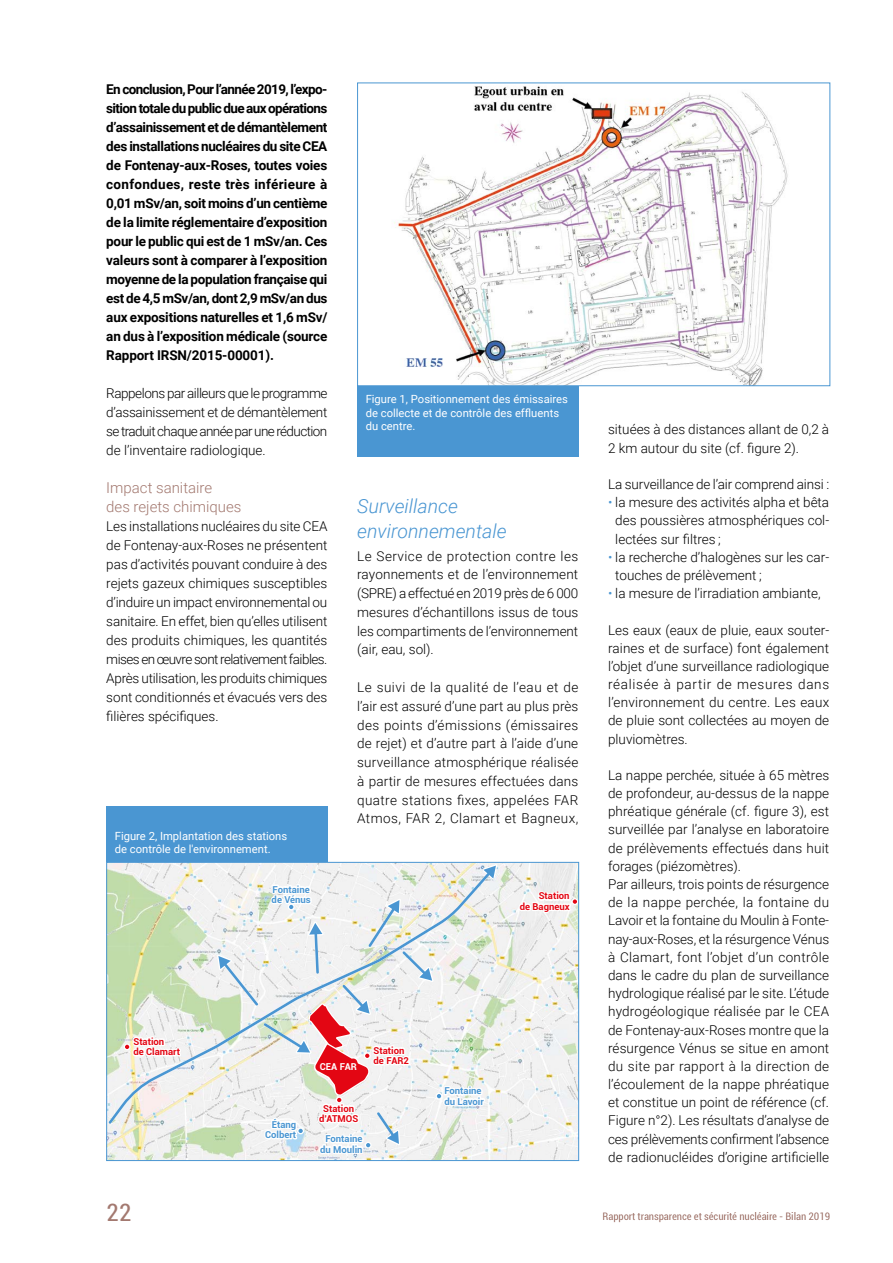
<style>
.page{position:relative;width:893px;height:1263px;background:#fff}
.page>*{position:absolute;margin:0;border:0;box-sizing:border-box;transform-origin:0 0}
.t1{font:condensed 24px "Roboto";color:#a37970}
.t2{font:italic 300 19.5px/24.2px "Roboto";color:#4a96d2}
.t3{font:300 15px/19px "Roboto";color:#a37970}
.t4{font:300 13.5px/18.1px "Roboto";color:#000;text-align:justify}
.t5{font:700 13.5px/19px "Roboto";letter-spacing:-.015em;color:#000;text-align:justify}
.t6{font:11.25px/13.5px "Roboto";color:#fff}
.t7{font:700 9.45px/10.4px "Roboto";color:#4a96d2}
.t8{font:700 9.45px/10.4px "Roboto";color:#e30613}
.t9{font:700 9.45px "Roboto";color:#fff}
.s1{color:#4a96d2}
</style>
<div class="page">
<svg style="left:603px;top:1212px;width:227px;height:11px"></svg>
<img style="left:108px;top:864px;width:469px;height:295px">
<svg style="left:108px;top:869px;width:107px;height:257px"></svg>
<svg style="left:125px;top:997px;width:58px;height:66px"></svg>
<svg style="left:517px;top:864px;width:60px;height:54px"></svg>
<svg style="left:215px;top:864px;width:284px;height:298px"></svg>
<div style="left:106px;top:862px;width:473px;height:299px;border:1px solid #4a96d2"></div>
<img style="left:394px;top:86px;width:394px;height:298px">
<div style="left:357px;top:83px;width:473px;height:303px;border:1px solid #4a96d2"></div>
<div style="left:357px;top:386px;width:221px;height:70px;background:#4a96d2"></div>
<div style="left:106px;top:807px;width:221px;height:55px;background:#4a96d2"></div>
<p class="t5" style="left:106px;top:79px;width:223px">En conclusion, Pour l’année 2019, l’expo&shy;sition totale du public due aux opérations d’assainissement et de démantèlement des installations nucléaires du site CEA de Fontenay-aux-Roses, toutes voies confondues, reste très inférieure à 0,01 mSv/an, soit moins d’un centième de la limite réglementaire d’exposition pour le public qui est de 1 mSv/an. Ces valeurs sont à comparer à l’exposition moyenne de la population française qui est de 4,5 mSv/an, dont 2,9 mSv/an dus aux expositions naturelles et 1,6 mSv/ an dus à l’exposition médicale (source Rapport IRSN/2015-00001).</p>
<p class="t4" style="left:106px;top:383px;width:223px;line-height:19px">Rappelons par ailleurs que le programme d’assainissement et de démantèlement se traduit chaque année par une réduction de l’inventaire radiologique.</p>
<p class="t3" style="left:106px;top:478px;width:137px">Impact sanitaire<br>des rejets chimiques</p>
<p class="t4" style="left:106px;top:516px;width:223px;line-height:19px">Les installations nucléaires du site CEA de Fontenay-aux-Roses ne présentent pas d’activités pouvant conduire à des rejets gazeux chimiques susceptibles d’induire un impact environnemental ou sanitaire. En effet, bien qu’elles utilisent des produits chimiques, les quantités mises en œuvre sont relativement faibles.<br>Après utilisation, les produits chimiques sont conditionnés et évacués vers des filières spécifiques.</p>
<p class="t6" style="left:115px;top:829px;width:174px">Figure 2, Implantation des stations de contrôle de l'environnement.</p>
<p class="t7" style="left:272px;top:884px;width:41px">Fontaine de Vénus</p>
<p class="t6" style="left:366px;top:392px;width:204px">Figure 1, Positionnement des émissaires de collecte et de contrôle des effluents du centre.</p>
<h2 class="t2" style="left:357px;top:494px;width:151px">Surveillance environnementale</h2>
<p class="t4" style="left:357px;top:546px;width:223px;line-height:18.8px">Le Service de protection contre les rayonnements et de l’environnement (SPRE) a effectué en 2019 près de 6 000 mesures d’échantillons issus de tous les compartiments de l’environnement (air, eau, sol).</p>
<p class="t4" style="left:357px;top:677px;width:223px;line-height:18.8px">Le suivi de la qualité de l’eau et de l’air est assuré d’une part au plus près des points d’émissions (émissaires de rejet) et d’autre part à l’aide d’une surveillance atmosphérique réalisée à partir de mesures effectuées dans quatre stations fixes, appelées FAR Atmos, FAR 2, Clamart et Bagneux,</p>
<p class="t8" style="left:520px;top:890px;width:51px;text-align:right">Station<br>de Bagneux</p>
<p class="t8" style="left:133px;top:1036px;width:48px">Station<br>de Clamart</p>
<h1 class="t1" style="left:107px;top:1196px;width:26px">22</h1>
<p class="t7" style="left:265px;top:1119px;width:33px;text-align:right">Étang<br>Colbert</p>
<p class="t9" style="left:320px;top:1060px;width:38px">CEA FAR</p>
<p class="t8" style="left:374px;top:1045px;width:37px">Station de FAR2</p>
<p class="t8" style="left:319px;top:1103px;width:41px;text-align:center">Station d’ATMOS</p>
<p class="t7" style="left:320px;top:1133px;width:44px;text-align:center">Fontaine du Moulin</p>
<p class="t7" style="left:444px;top:1085px;width:41px">Fontaine du Lavoir</p>
<p class="t4" style="left:608px;top:420px;width:223px">situées à des distances allant de 0,2 à<br>2 km autour du site (cf. figure 2).</p>
<p class="t4" style="left:608px;top:475px;width:223px">La surveillance de l’air comprend ainsi :</p>
<p class="t4" style="left:615px;top:493px;width:215px;text-indent:-7px"><span class="s1">•</span> la mesure des activités alpha et bêta des poussières atmosphériques col&shy;lectées sur filtres ;</p>
<p class="t4" style="left:615px;top:547px;width:215px;text-indent:-7px"><span class="s1">•</span> la recherche d’halogènes sur les car&shy;touches de prélèvement ;</p>
<p class="t4" style="left:608px;top:584px;width:214px"><span class="s1">•</span> la mesure de l’irradiation ambiante,</p>
<p class="t4" style="left:608px;top:620px;width:223px">Les eaux (eaux de pluie, eaux souter&shy;raines et de surface) font également l’objet d’une surveillance radiologique réalisée à partir de mesures dans l’environnement du centre. Les eaux de pluie sont collectées au moyen de pluviomètres.</p>
<p class="t4" style="left:608px;top:765px;width:223px;text-align:left">La nappe perchée, située à 65 mètres de profondeur, au-dessus de la nappe phréatique générale (cf. figure 3), est surveillée par l’analyse en laboratoire de prélèvements effectués dans huit forages (piézomètres).<br>Par ailleurs, trois points de résurgence de la nappe perchée, la fontaine du Lavoir et la fontaine du Moulin à Fonte&shy;nay-aux-Roses, et la résurgence Vénus à Clamart, font l’objet d’un contrôle dans le cadre du plan de surveillance hydrologique réalisé par le site. L’étude hydrogéologique réalisée par le CEA de Fontenay-aux-Roses montre que la résurgence Vénus se situe en amont du site par rapport à la direction de l’écoulement de la nappe phréatique et constitue un point de référence (cf.<br>Figure n°2). Les résultats d’analyse de ces prélèvements confirment l’absence de radionucléides d’origine artificielle</p>
</div>
